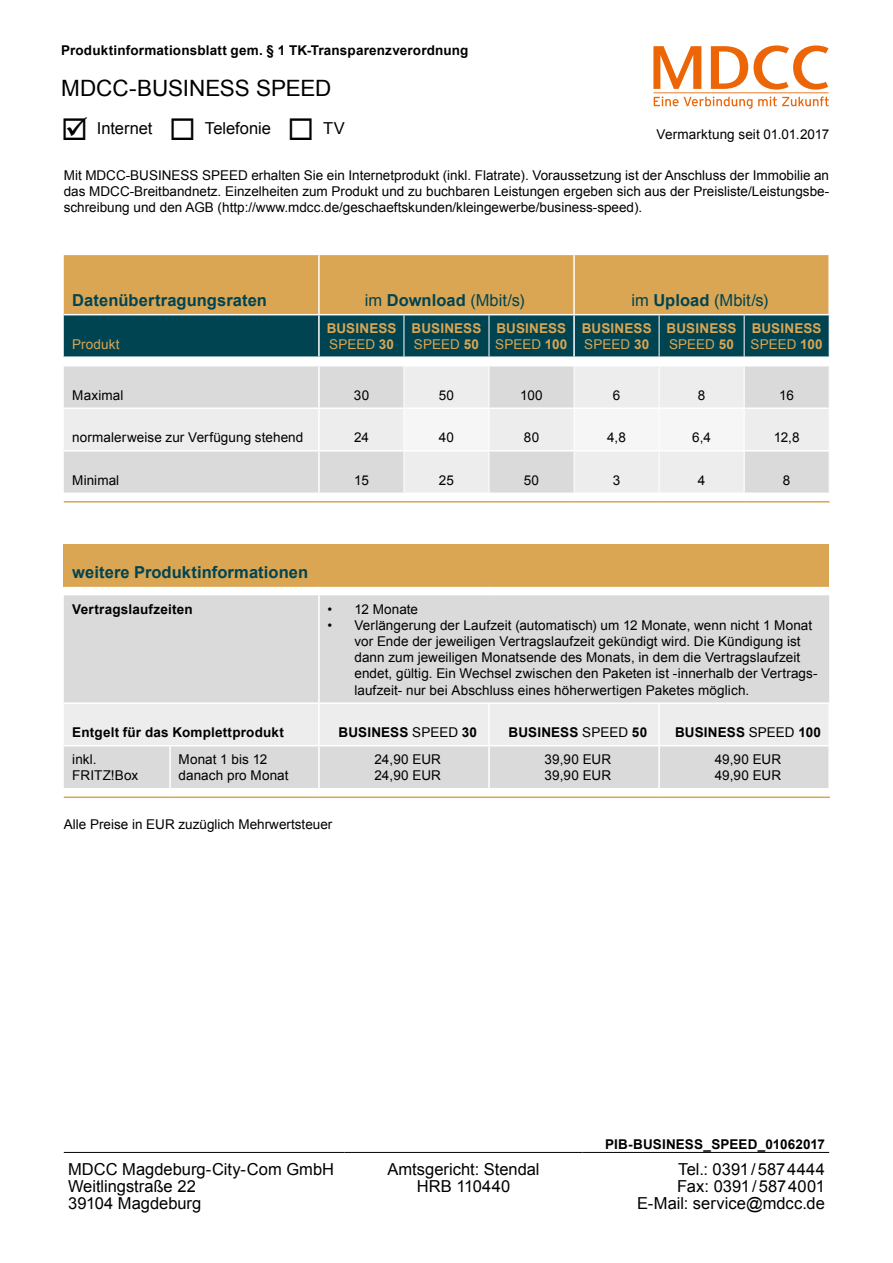
<style>
.page{position:relative;width:893px;height:1263px;background:#fff}
.page>*{position:absolute;margin:0;border:0;box-sizing:border-box;transform-origin:0 0}
.t1{font:22.5px "Arial";letter-spacing:-.005em;color:#000}
.t2{font:16.5px "Arial";color:#000}
.t3{font:700 16.5px "Arial";letter-spacing:.005em;color:#004451}
.t4{font:16.5px "Arial";color:#004451}
.t5{font:13.5px/16.2px "Arial";letter-spacing:.005em;color:#000}
.t6{font:700 13.5px "Arial";letter-spacing:.015em;color:#000}
.t7{font:700 13.5px/16.2px "Arial";letter-spacing:.01em;color:#daa654}
.t8{font:13.5px "Arial";letter-spacing:.005em;color:#daa654}
.s1{font-weight:700}
.s2{font-weight:400}
</style>
<div class="page">
<hr style="left:64px;top:1152px;width:280px;height:1px;background:#000">
<hr style="left:344px;top:1152px;width:239px;height:1px;background:#000">
<hr style="left:583px;top:1152px;width:246px;height:1px;background:#000">
<svg style="left:653px;top:48px;width:176px;height:60px"></svg>
<svg style="left:653px;top:45px;width:175px;height:45px"></svg>
<svg style="left:654px;top:96px;width:98px;height:13px"></svg>
<svg style="left:758px;top:96px;width:71px;height:10px"></svg>
<hr style="left:653px;top:92px;width:175px;height:1px;background:#ec6608">
<div style="left:64px;top:255px;width:764px;height:59px;background:#daa654"></div>
<svg style="left:64px;top:366px;width:765px;height:126px;fill:#dadada"></svg>
<svg style="left:405px;top:409px;width:339px;height:41px"></svg>
<hr style="left:64px;top:407px;width:255px;height:2px;background:#fff">
<hr style="left:319px;top:407px;width:85px;height:2px;background:#fff">
<hr style="left:404px;top:407px;width:85px;height:2px;background:#fff">
<hr style="left:489px;top:407px;width:85px;height:2px;background:#fff">
<hr style="left:574px;top:407px;width:85px;height:2px;background:#fff">
<hr style="left:659px;top:407px;width:85px;height:2px;background:#fff">
<hr style="left:744px;top:407px;width:85px;height:2px;background:#fff">
<hr style="left:64px;top:450px;width:255px;height:1px;background:#fff">
<hr style="left:319px;top:450px;width:85px;height:1px;background:#fff">
<hr style="left:404px;top:450px;width:85px;height:1px;background:#fff">
<hr style="left:489px;top:450px;width:85px;height:1px;background:#fff">
<hr style="left:574px;top:450px;width:85px;height:1px;background:#fff">
<hr style="left:659px;top:450px;width:85px;height:1px;background:#fff">
<hr style="left:744px;top:450px;width:85px;height:1px;background:#fff">
<hr style="left:318px;top:255px;width:2px;height:59px;background:#fff">
<hr style="left:318px;top:366px;width:2px;height:41px;background:#fff">
<hr style="left:318px;top:409px;width:2px;height:41px;background:#fff">
<hr style="left:318px;top:451px;width:2px;height:41px;background:#fff">
<hr style="left:573px;top:255px;width:2px;height:59px;background:#fff">
<hr style="left:404px;top:366px;width:1px;height:42px;background:#fff">
<hr style="left:489px;top:366px;width:1px;height:42px;background:#fff">
<hr style="left:574px;top:366px;width:1px;height:42px;background:#fff">
<hr style="left:659px;top:366px;width:1px;height:42px;background:#fff">
<hr style="left:744px;top:366px;width:1px;height:42px;background:#fff">
<hr style="left:404px;top:408px;width:1px;height:43px;background:#fff">
<hr style="left:489px;top:408px;width:1px;height:43px;background:#fff">
<hr style="left:574px;top:408px;width:1px;height:43px;background:#fff">
<hr style="left:659px;top:408px;width:1px;height:43px;background:#fff">
<hr style="left:744px;top:408px;width:1px;height:43px;background:#fff">
<hr style="left:404px;top:451px;width:1px;height:42px;background:#fff">
<hr style="left:489px;top:451px;width:1px;height:42px;background:#fff">
<hr style="left:574px;top:451px;width:1px;height:41px;background:#fff">
<hr style="left:659px;top:451px;width:1px;height:42px;background:#fff">
<hr style="left:744px;top:451px;width:1px;height:42px;background:#fff">
<div style="left:64px;top:315px;width:766px;height:42px;background:#004451"></div>
<hr style="left:64px;top:501px;width:255px;height:1px;background:#daa654">
<hr style="left:319px;top:501px;width:85px;height:1px;background:#daa654">
<hr style="left:404px;top:501px;width:85px;height:1px;background:#daa654">
<hr style="left:489px;top:501px;width:85px;height:1px;background:#daa654">
<hr style="left:574px;top:501px;width:85px;height:1px;background:#daa654">
<hr style="left:659px;top:501px;width:85px;height:1px;background:#daa654">
<hr style="left:744px;top:501px;width:86px;height:1px;background:#daa654">
<div style="left:64px;top:544px;width:765px;height:43px;background:#daa654"></div>
<div style="left:64px;top:595px;width:765px;height:193px;background:#dadada"></div>
<div style="left:64px;top:704px;width:764px;height:41px;background:#ededed"></div>
<hr style="left:64px;top:702px;width:106px;height:2px;background:#fff">
<hr style="left:170px;top:702px;width:149px;height:2px;background:#fff">
<hr style="left:318px;top:704px;width:2px;height:41px;background:#fff">
<hr style="left:169px;top:746px;width:2px;height:42px;background:#fff">
<hr style="left:64px;top:745px;width:106px;height:1px;background:#fff">
<hr style="left:170px;top:745px;width:149px;height:1px;background:#fff">
<hr style="left:319px;top:745px;width:170px;height:1px;background:#fff">
<hr style="left:489px;top:745px;width:170px;height:1px;background:#fff">
<hr style="left:659px;top:745px;width:171px;height:1px;background:#fff">
<hr style="left:488px;top:704px;width:2px;height:41px;background:#fff">
<hr style="left:658px;top:704px;width:2px;height:41px;background:#fff">
<hr style="left:828px;top:704px;width:2px;height:41px;background:#fff">
<hr style="left:318px;top:746px;width:2px;height:42px;background:#fff">
<hr style="left:488px;top:746px;width:2px;height:42px;background:#fff">
<hr style="left:658px;top:746px;width:2px;height:42px;background:#fff">
<hr style="left:828px;top:746px;width:2px;height:42px;background:#fff">
<hr style="left:318px;top:595px;width:2px;height:107px;background:#fff">
<hr style="left:319px;top:702px;width:170px;height:2px;background:#fff">
<hr style="left:489px;top:702px;width:170px;height:2px;background:#fff">
<hr style="left:659px;top:702px;width:171px;height:2px;background:#fff">
<hr style="left:64px;top:796px;width:106px;height:2px;background:#daa654">
<hr style="left:170px;top:796px;width:149px;height:2px;background:#daa654">
<hr style="left:319px;top:796px;width:170px;height:2px;background:#daa654">
<hr style="left:489px;top:796px;width:170px;height:2px;background:#daa654">
<hr style="left:659px;top:796px;width:171px;height:2px;background:#daa654">
<p class="t6" style="left:61px;top:41px;width:409px">Produktinformationsblatt gem. § 1 TK-Transparenzverordnung</p>
<h1 class="t1" style="left:61px;top:74px;width:272px">MDCC-BUSINESS SPEED</h1>
<p class="t2" style="left:61px;top:117px;width:285px">☑ Internet ◻ Telefonie ◻ TV</p>
<p class="t5" style="left:657px;top:127px;width:174px">Vermarktung seit 01.01.2017</p>
<p class="t5" style="left:64px;top:167px;width:767px;text-align:justify">Mit MDCC-BUSINESS SPEED erhalten Sie ein Internetprodukt (inkl. Flatrate). Voraussetzung ist der Anschluss der Immobilie an das MDCC-Breitbandnetz. Einzelheiten zum Produkt und zu buchbaren Leistungen ergeben sich aus der Preisliste/Leistungsbe&shy;schreibung und den AGB (http://www.mdcc.de/geschaeftskunden/kleingewerbe/business-speed).</p>
<p class="t3" style="left:72px;top:289px;width:196px">Datenübertragungsraten</p>
<p class="t4" style="left:365px;top:290px;width:161px">im <span class="s1">Download</span> (Mbit/s)</p>
<p class="t4" style="left:631px;top:290px;width:138px">im <span class="s1">Upload</span> (Mbit/s)</p>
<p class="t8" style="left:72px;top:335px;width:49px">Produkt</p>
<p class="t7" style="left:327px;top:320px;width:71px">BUSINESS<br><span class="s2">SPEED</span> 30</p>
<p class="t7" style="left:411px;top:320px;width:71px">BUSINESS<br><span class="s2">SPEED</span> 50</p>
<p class="t7" style="left:495px;top:320px;width:74px">BUSINESS<br><span class="s2">SPEED</span> 100</p>
<p class="t7" style="left:582px;top:320px;width:71px">BUSINESS<br><span class="s2">SPEED</span> 30</p>
<p class="t7" style="left:667px;top:320px;width:71px">BUSINESS<br><span class="s2">SPEED</span> 50</p>
<p class="t7" style="left:750px;top:320px;width:74px">BUSINESS<br><span class="s2">SPEED</span> 100</p>
<p class="t5" style="left:72px;top:387px;width:53px">Maximal</p>
<p class="t5" style="left:354px;top:387px;width:17px">30</p>
<p class="t5" style="left:439px;top:387px;width:17px">50</p>
<p class="t5" style="left:520px;top:387px;width:24px">100</p>
<p class="t5" style="left:613px;top:387px;width:9px">6</p>
<p class="t5" style="left:698px;top:387px;width:9px">8</p>
<p class="t5" style="left:779px;top:387px;width:16px">16</p>
<p class="t5" style="left:72px;top:430px;width:233px">normalerweise zur Verfügung stehend</p>
<p class="t5" style="left:354px;top:430px;width:16px">24</p>
<p class="t5" style="left:439px;top:430px;width:17px">40</p>
<p class="t5" style="left:524px;top:430px;width:17px">80</p>
<p class="t5" style="left:607px;top:430px;width:20px">4,8</p>
<p class="t5" style="left:692px;top:430px;width:20px">6,4</p>
<p class="t5" style="left:774px;top:430px;width:27px">12,8</p>
<p class="t5" style="left:72px;top:472px;width:49px">Minimal</p>
<p class="t5" style="left:354px;top:472px;width:16px">15</p>
<p class="t5" style="left:439px;top:472px;width:17px">25</p>
<p class="t5" style="left:524px;top:472px;width:17px">50</p>
<p class="t5" style="left:613px;top:472px;width:9px">3</p>
<p class="t5" style="left:698px;top:472px;width:9px">4</p>
<p class="t5" style="left:783px;top:472px;width:9px">8</p>
<p class="t3" style="left:72px;top:561px;width:237px">weitere Produktinformationen</p>
<p class="t6" style="left:72px;top:600px;width:122px">Vertragslaufzeiten</p>
<p class="t5" style="left:327px;top:601px;width:92px">• 12 Monate</p>
<p class="t5" style="left:354px;top:617px;width:465px;text-indent:-27px">• Verlängerung der Laufzeit (automatisch) um 12 Monate, wenn nicht 1 Monat vor Ende der jeweiligen Vertragslaufzeit gekündigt wird. Die Kündigung ist dann zum jeweiligen Monatsende des Monats, in dem die Vertragslaufzeit endet, gültig. Ein Wechsel zwischen den Paketen ist -innerhalb der Vertrags&shy;laufzeit- nur bei Abschluss eines höherwertigen Paketes möglich.</p>
<p class="t6" style="left:72px;top:723px;width:213px">Entgelt für das Komplettprodukt</p>
<p class="t6" style="left:339px;top:723px;width:140px">BUSINESS <span class="s2">SPEED</span> 30</p>
<p class="t6" style="left:509px;top:723px;width:140px">BUSINESS <span class="s2">SPEED</span> 50</p>
<p class="t6" style="left:675px;top:723px;width:147px">BUSINESS <span class="s2">SPEED</span> 100</p>
<p class="t5" style="left:72px;top:751px;width:67px">inkl.<br>FRITZ!Box</p>
<p class="t5" style="left:179px;top:751px;width:111px">Monat 1 bis 12 danach pro Monat</p>
<p class="t5" style="left:375px;top:751px;width:68px">24,90 EUR<br>24,90 EUR</p>
<p class="t5" style="left:544px;top:751px;width:68px">39,90 EUR<br>39,90 EUR</p>
<p class="t5" style="left:715px;top:751px;width:68px">49,90 EUR<br>49,90 EUR</p>
<p class="t5" style="left:64px;top:816px;width:270px">Alle Preise in EUR zuzüglich Mehrwertsteuer</p>
<p class="t6" style="left:605px;top:1135px;width:221px">PIB-BUSINESS_SPEED_01062017</p>
<p class="t2" style="left:68px;top:1159px;width:268px">MDCC Magdeburg-City-Com GmbH</p>
<p class="t2" style="left:387px;top:1159px;width:154px">Amtsgericht: Stendal</p>
<p class="t2" style="left:678px;top:1159px;width:148px">Tel.: 0391/5874444</p>
<p class="t2" style="left:68px;top:1176px;width:129px">Weitlingstraße 22</p>
<p class="t2" style="left:417px;top:1176px;width:95px">HRB 110440</p>
<p class="t2" style="left:677px;top:1176px;width:149px">Fax: 0391/5874001</p>
<p class="t2" style="left:68px;top:1193px;width:135px">39104 Magdeburg</p>
<p class="t2" style="left:637px;top:1193px;width:189px">E-Mail: service@mdcc.de</p>
</div>
